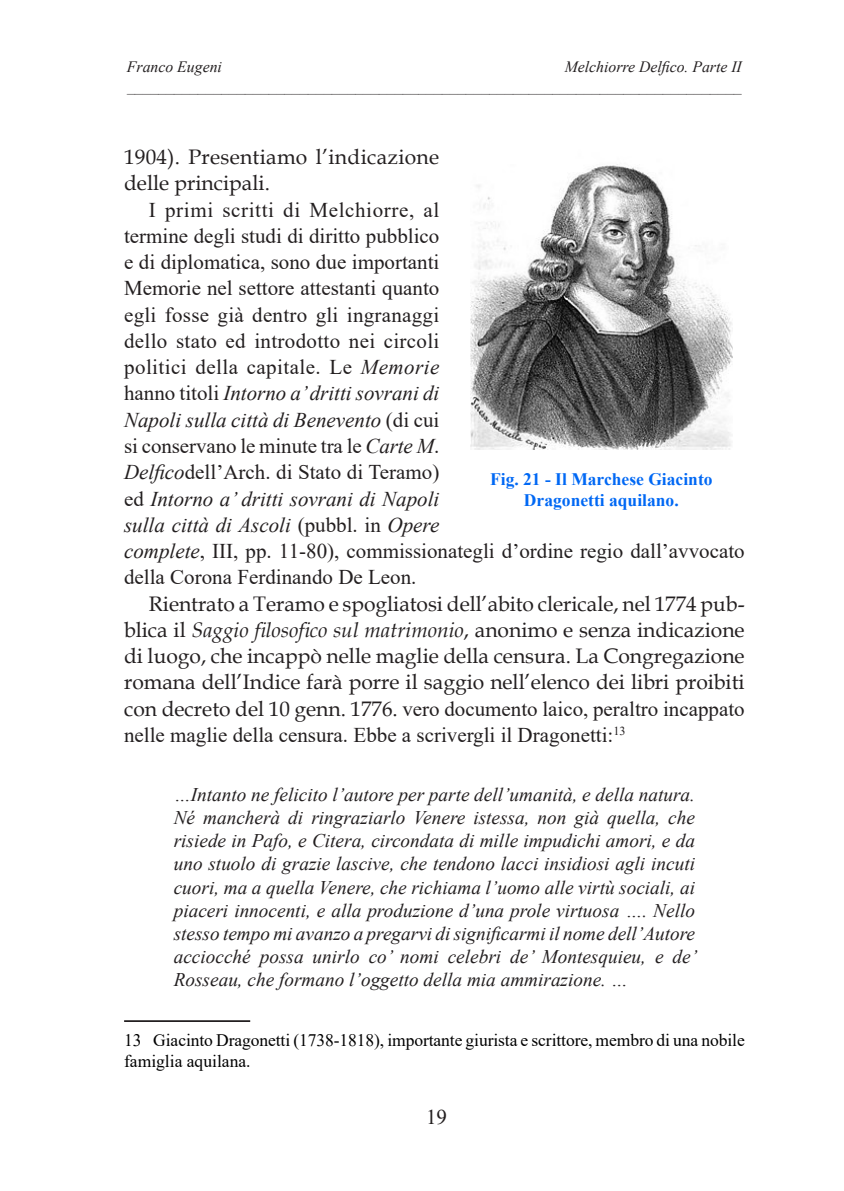
<style>
.page{position:relative;width:844px;height:1191px;background:#fff}
.page>*{position:absolute;margin:0;border:0;box-sizing:border-box;transform-origin:0 0}
.Corpo_testo{font:21px/26.2px "Times New Roman";color:#231f20}
.Corpo_testo-2{font:21px/26.2px "Book Antiqua";color:#231f20}
.Citazione{font:italic 19.25px/23.1px "Times New Roman";color:#231f20;text-align:justify}
.Note_piè_di_pagina{font:17.5px/21px "Times New Roman";letter-spacing:-.005em;color:#000}
.Didascalia{font:700 17.5px/21px "Times New Roman";color:#0068f4;text-align:center}
.t1{font:italic 15.75px/18.9px "Times New Roman";color:#231f20;text-align:right}
.s1{font-style:italic}
.s2{font-family:"Times New Roman"}
</style>
<div class="page">
<hr style="left:124px;top:1020px;width:126px;height:2px;background:#231f20">
<img style="left:470px;top:164px;width:262px;height:285px">
<p class="t1" style="left:127px;top:57px;width:616px">Melchiorre Delfico. Parte II ______________________________________________________________________________</p>
<p class="t1" style="left:127px;top:57px;width:96px">Franco Eugeni</p>
<p class="Corpo_testo-2" style="left:124px;top:143px;width:316px">1904). Presentiamo l’indicazione delle principali.</p>
<p class="Corpo_testo" style="left:124px;top:196px;width:622px;text-indent:25px">I primi scritti di Melchiorre, al<br>termine degli studi di diritto pubblico<br>e di diplomatica, sono due importanti<br>Memorie nel settore attestanti quanto<br>egli fosse già dentro gli ingranaggi<br>dello stato ed introdotto nei circoli<br>politici della capitale. Le <span class="s1">Memorie<br></span>hanno titoli <span class="s1">Intorno a’ dritti sovrani di<br>Napoli sulla città di Benevento</span> (di cui<br>si conservano le minute tra le <span class="s1">Carte M</span>.<br><span class="s1">Delfico</span>dell’Arch. di Stato di Teramo)<br>ed <span class="s1">Intorno a’ dritti sovrani di Napoli<br>sulla città di Ascoli</span> (pubbl. in <span class="s1">Opere<br>complete</span>, III, pp. 11-80), commissionategli d’ordine regio dall’avvocato della Corona Ferdinando De Leon.</p>
<p class="Corpo_testo-2" style="left:124px;top:590px;width:622px;text-align:justify;text-indent:25px">Rientrato a Teramo e spogliatosi dell’abito clericale, nel 1774 pub&shy;blica il <span class="s1">Saggio filosofico sul matrimonio</span>, anonimo e senza indicazione di luogo, che incappò nelle maglie della censura. La Congregazione romana dell’Indice farà porre il saggio nell’elenco dei libri proibiti con decreto del 10 genn. 1776. <span class="s2">vero documento laico, peraltro incappato nelle maglie della censura. Ebbe a scrivergli il Dragonetti:</span><sup>13</sup></p>
<p class="Didascalia" style="left:490px;top:468px;width:224px">Fig. 21 - Il Marchese Giacinto<br>Dragonetti aquilano.</p>
<p class="Citazione" style="left:174px;top:782px;width:524px">…Intanto ne felicito l’autore per parte dell’umanità, e della natura.<br>Né mancherà di ringraziarlo Venere istessa, non già quella, che risiede in Pafo, e Citera, circondata di mille impudichi amori, e da uno stuolo di grazie lascive, che tendono lacci insidiosi agli incuti cuori, ma a quella Venere, che richiama l’uomo alle virtù sociali, ai piaceri innocenti, e alla produzione d’una prole virtuosa …. Nello stesso tempo mi avanzo a pregarvi di significarmi il nome dell’Autore acciocché possa unirlo co’ nomi celebri de’ Montesquieu, e de’ Rosseau, che formano l’oggetto della mia ammirazione. …</p>
<p class="Note_piè_di_pagina" style="left:124px;top:1029px;width:622px">13 Giacinto Dragonetti (1738-1818), importante giurista e scrittore, membro di una nobile famiglia aquilana.</p>
<p class="Corpo_testo" style="left:426px;top:1102px;width:22px">19</p>
</div>
